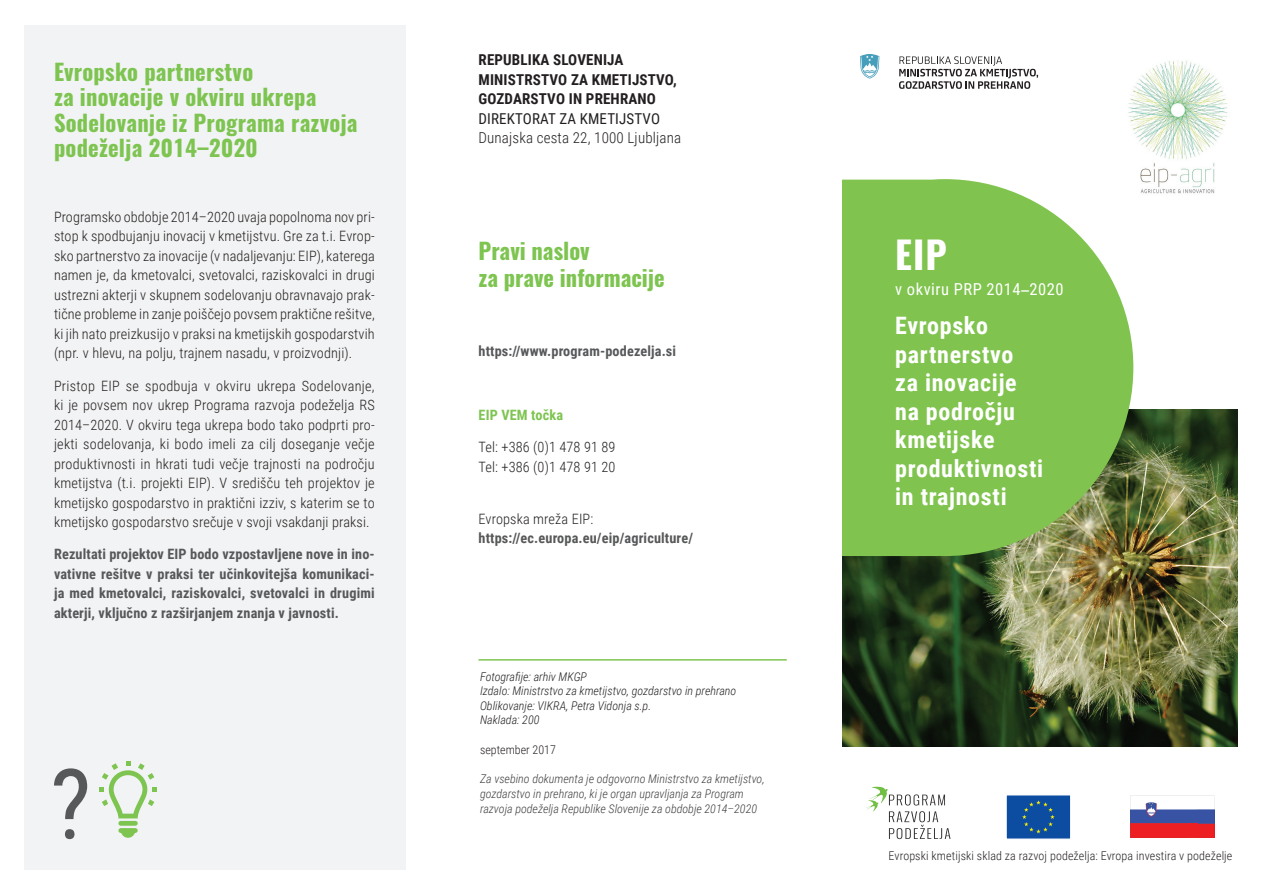
<style>
.page{position:relative;width:1263px;height:893px;background:#fff}
.page>*{position:absolute;margin:0;border:0;box-sizing:border-box;transform-origin:0 0}
.t1{font:700 37.5px "Oswald";color:#fff}
.t2{font:700 24px/28.5px "Roboto Condensed";letter-spacing:.03em;color:#fff}
.t3{font:700 22.5px/25.5px "Oswald";letter-spacing:.01em;color:#7ec451}
.t4{font:16.5px "Roboto Condensed";letter-spacing:.03em;color:#fff}
.t5{font:700 15px/19.5px "Roboto Condensed";letter-spacing:.01em;color:#231f20}
.t6{font:300 15px "Roboto Condensed";letter-spacing:.01em;color:#231f20}
.t7{font:15px "Roboto Condensed";letter-spacing:.01em;color:#231f20}
.t8{font:300 14.25px/19.5px "Roboto Condensed";letter-spacing:.01em;color:#231f20;text-align:justify}
.t9{font:700 14.25px/19.5px "Roboto Condensed";letter-spacing:.01em;color:#57585a;text-align:justify}
.t10{font:700 14.25px "Roboto Condensed";letter-spacing:.01em;color:#7ec451}
.t11{font:italic 300 12px/15px "Roboto Condensed";color:#3e3e3f}
.t12{font:italic 300 12px/14.4px "Roboto Condensed";color:#231f20}
.t13{font:300 12px "Roboto Condensed";letter-spacing:.01em;color:#231f20}
.s1{color:#57585a}
.s2{font-family:"Oswald"}
</style>
<div class="page">
<img style="left:842px;top:409px;width:395px;height:337px">
<div style="left:24px;top:26px;width:381px;height:844px;background:#f2f3f4"></div>
<svg style="left:842px;top:179px;width:291px;height:377px;fill:#80c44f"></svg>
<svg style="left:54px;top:768px;width:33px;height:71px"></svg>
<svg style="left:99px;top:761px;width:58px;height:77px"></svg>
<svg style="left:148px;top:799px;width:6px;height:7px"></svg>
<svg style="left:102px;top:799px;width:6px;height:7px"></svg>
<img style="left:1056px;top:60px;width:172px;height:138px">
<div style="left:1006px;top:795px;width:65px;height:44px;background:#0d4da1;border:1px solid #fff"></div>
<svg style="left:1022px;top:800px;width:33px;height:33px"></svg>
<svg style="left:1130px;top:796px;width:84px;height:42px"></svg>
<svg style="left:866px;top:786px;width:84px;height:53px"></svg>
<hr style="left:478px;top:659px;width:309px;height:2px;background:#7ec451">
<svg style="left:899px;top:56px;width:139px;height:33px"></svg>
<svg style="left:860px;top:54px;width:19px;height:25px"></svg>
<h3 class="t3" style="left:54px;top:60px;width:305px">Evropsko partnerstvo<br>za inovacije v okviru ukrepa<br>Sodelovanje iz Programa razvoja podeželja 2014–2020</h3>
<p class="t8" style="left:54px;top:207px;width:322px">Programsko obdobje 2014–2020 uvaja popolnoma nov pri&shy;stop k spodbujanju inovacij v kmetijstvu. Gre za t.i. Evrop&shy;sko partnerstvo za inovacije (v nadaljevanju: EIP), katerega namen je, da kmetovalci, svetovalci, raziskovalci in drugi ustrezni akterji v skupnem sodelovanju obravnavajo prak&shy;tične probleme in zanje poiščejo povsem praktične rešitve, ki jih nato preizkusijo v praksi na kmetijskih gospodarstvih (npr. v hlevu, na polju, trajnem nasadu, v proizvodnji).</p>
<p class="t8" style="left:54px;top:375px;width:322px">Pristop EIP se spodbuja v okviru ukrepa Sodelovanje, ki je povsem nov ukrep Programa razvoja podeželja RS 2014–2020. V okviru tega ukrepa bodo tako podprti pro&shy;jekti sodelovanja, ki bodo imeli za cilj doseganje večje produktivnosti in hkrati tudi večje trajnosti na področju kmetijstva (t.i. projekti EIP). V središču teh projektov je kmetijsko gospodarstvo in praktični izziv, s katerim se to kmetijsko gospodarstvo srečuje v svoji vsakdanji praksi.</p>
<p class="t9" style="left:54px;top:544px;width:322px">Rezultati projektov EIP bodo vzpostavljene nove in ino&shy;vativne rešitve v praksi ter učinkovitejša komunikaci&shy;ja med kmetovalci, raziskovalci, svetovalci in drugimi akterji, vključno z razširjanjem znanja v javnosti.</p>
<p class="t5" style="left:478px;top:50px;width:200px">REPUBLIKA SLOVENIJA<br>MINISTRSTVO ZA KMETIJSTVO,<br>GOZDARSTVO IN PREHRANO</p>
<p class="t7" style="left:478px;top:108px;width:183px">DIREKTORAT ZA KMETIJSTVO</p>
<p class="t6" style="left:478px;top:127px;width:204px">Dunajska cesta 22, 1000 Ljubljana</p>
<h3 class="t3" style="left:478px;top:239px;width:188px;line-height:27px">Pravi naslov<br>za prave informacije</h3>
<p class="t9" style="left:478px;top:340px;width:199px">https://www.program-podezelja.si</p>
<p class="t10" style="left:478px;top:405px;width:86px">EIP VEM točka</p>
<p class="t8" style="left:478px;top:437px;width:138px">Tel: +386 (0)1 478 91 89<br>Tel: +386 (0)1 478 91 20</p>
<p class="t8" style="left:478px;top:508px;width:116px">Evropska mreža EIP:</p>
<p class="t9" style="left:478px;top:528px;width:216px">https://ec.europa.eu/eip/agriculture/</p>
<p class="t12" style="left:480px;top:669px;width:258px">Fotografije: arhiv MKGP<br>Izdalo: Ministrstvo za kmetijstvo, gozdarstvo in prehrano Oblikovanje: VIKRA, Petra Vidonja s.p.<br>Naklada: 200</p>
<p class="t13" style="left:480px;top:741px;width:77px">september 2017</p>
<p class="t11" style="left:480px;top:771px;width:286px">Za vsebino dokumenta je odgovorno Ministrstvo za kmetijstvo, gozdarstvo in prehrano, ki je organ upravljanja za Program razvoja podeželja Republike Slovenije za obdobje 2014<span class="s1">–</span>2020</p>
<h1 class="t1" style="left:895px;top:235px;width:53px">EIP</h1>
<p class="t4" style="left:895px;top:278px;width:170px">v okviru PRP 2014<span class="s2">–</span>2020</p>
<h2 class="t2" style="left:895px;top:310px;width:150px">Evropsko partnerstvo<br>za inovacije na področju kmetijske produktivnosti in trajnosti</h2>
<p class="t13" style="left:888px;top:848px;width:345px">Evropski kmetijski sklad za razvoj podeželja: Evropa investira v podeželje</p>
</div>
